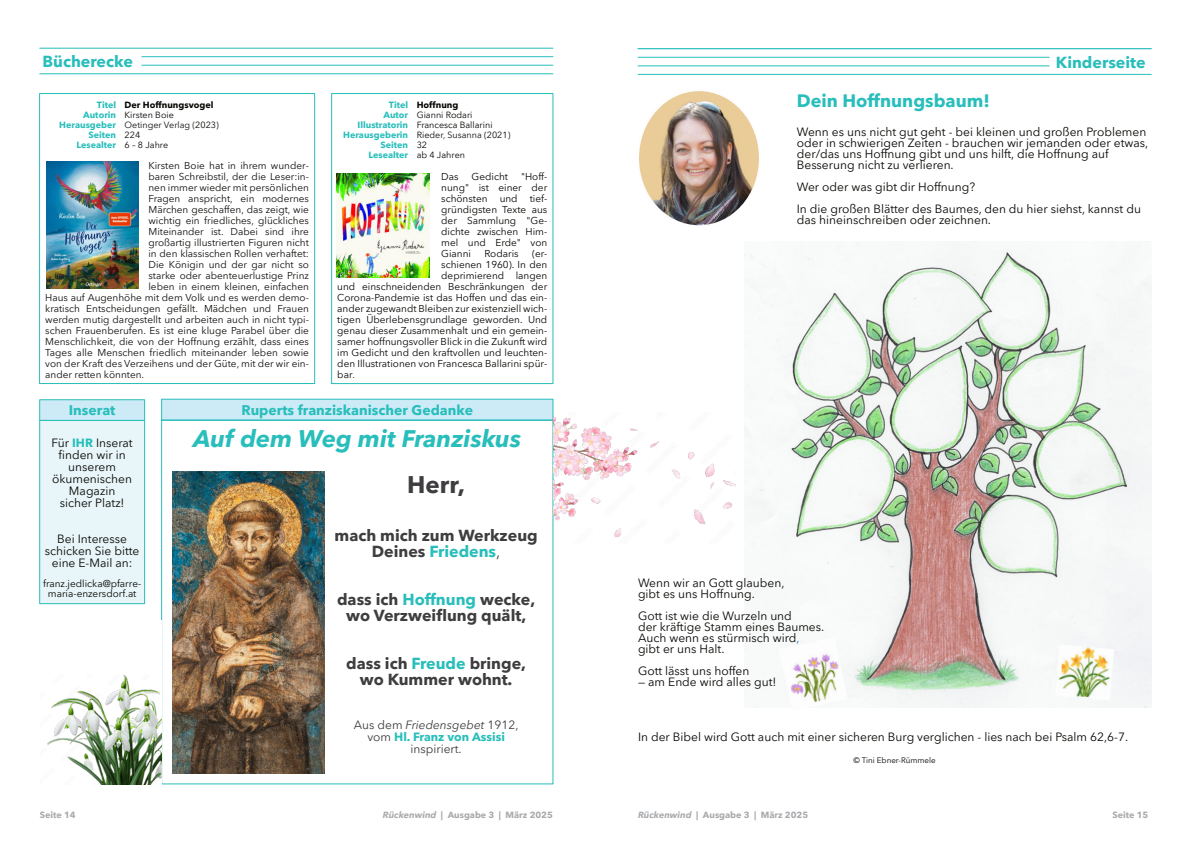
<style>
.page{position:relative;width:1191px;height:842px;background:#fff}
.page>*{position:absolute;margin:0;border:0;box-sizing:border-box;transform-origin:0 0}
.t1{font:italic 700 24px "Avenir Next LT Pro";color:#28bebb}
.t2{font:700 24px "Avenir Next LT Pro";color:#3f3d3f}
.t3{font:700 18px "Avenir Next LT Pro";color:#28bebb}
.t4{font:700 16px/16px "Avenir Next LT Pro";color:#3f3d3f;text-align:center}
.t5{font:700 16px "Avenir Next LT Pro";color:#28bebb}
.t6{font:700 14px "Avenir Next LT Pro";color:#28bebb}
.t7{font:12px/12px "Avenir Next LT Pro";color:#080704}
.t8{font:12px/12px "Avenir Next LT Pro";color:#3f3d3f;text-align:center}
.t9{font:10px "Avenir Next LT Pro";color:#10110e}
.t10{font:10px/11px "Avenir Next LT Pro";color:#080704;text-align:center}
.t11{font:700 9px "Avenir Next LT Pro";color:#28bebb}
.t12{font:700 9px "Avenir Next LT Pro";color:#a8aaad}
.t13{font:9px "Avenir Next LT Pro";color:#080704}
.t14{font:700 9px "Avenir Next LT Pro";color:#080704}
.t15{font:9px "Avenir Next LT Pro";color:#10110e}
.t16{font:8px "Avenir Next LT Pro";color:#080704}
.s1{color:#28bebb}
.s2{font-weight:700;color:#28bebb}
.s3{color:#080704}
.s4{font-weight:400;color:#080704}
.s5{font-weight:400;color:#10110e}
.s6{font-size:9px}
.s7{font-weight:400}
.s8{font-style:italic}
.s9{color:#1570b9}
</style>
<div class="page">
<hr style="left:40px;top:48px;width:513px;height:1px;background:#28bebc">
<hr style="left:142px;top:56px;width:411px;height:1px;background:#28bebc">
<hr style="left:142px;top:65px;width:411px;height:1px;background:#28bebc">
<hr style="left:40px;top:73px;width:513px;height:1px;background:#28bebc">
<div style="left:39px;top:93px;width:276px;height:291px;background:#fff;border:1px solid #28bebb"></div>
<img style="left:46px;top:161px;width:92px;height:127px">
<div style="left:39px;top:399px;width:106px;height:22px;background:#ccebf7;border:1px solid #28bebb"></div>
<div style="left:39px;top:420px;width:106px;height:184px;background:#e8f6f9;border:1px solid #28bebb"></div>
<div style="left:161px;top:399px;width:392px;height:21px;background:#ccebf7;border:1px solid #28bebb"></div>
<div style="left:161px;top:420px;width:392px;height:364px;background:#fff;border:1px solid #28bebb"></div>
<img style="left:172px;top:471px;width:153px;height:302px">
<div style="left:331px;top:93px;width:222px;height:291px;background:#fff;border:1px solid #28bebb"></div>
<img style="left:336px;top:173px;width:93px;height:105px">
<hr style="left:638px;top:48px;width:513px;height:1px;background:#28bebc">
<hr style="left:638px;top:57px;width:411px;height:1px;background:#28bebc">
<hr style="left:638px;top:74px;width:513px;height:1px;background:#28bebc">
<hr style="left:638px;top:65px;width:411px;height:1px;background:#28bebc">
<img style="left:638px;top:90px;width:122px;height:136px;border-radius:50%">
<img style="left:744px;top:241px;width:407px;height:466px">
<img style="left:779px;top:637px;width:68px;height:70px">
<img style="left:47px;top:674px;width:114px;height:110px">
<img style="left:1055px;top:645px;width:59px;height:55px">
<img style="left:553px;top:413px;width:182px;height:130px">
<h3 class="t5" style="left:43px;top:55px;width:92px">Bücherecke</h3>
<p class="t14" style="left:97px;top:101px;width:118px"><span class="s1">Titel</span> Der Hoffnungsvogel</p>
<p class="t13" style="left:83px;top:111px;width:92px"><span class="s2">Autorin</span> Kirsten Boie</p>
<p class="t15" style="left:59px;top:121px;width:161px"><span class="s2">Herausgeber</span> Oetinger Verlag (<span class="s3">2023)</span></p>
<p class="t11" style="left:88px;top:131px;width:53px">Seiten <span class="s4">224</span></p>
<p class="t11" style="left:76px;top:141px;width:93px">Lesealter <span class="s4">6 – 8 Jahre</span></p>
<p class="t9" style="left:148px;top:161px;width:162px">Kirsten Boie hat in ihrem wunder-</p>
<p class="t9" style="left:148px;top:172px;width:162px">baren Schreibstil, der die Leser:in-</p>
<p class="t9" style="left:148px;top:183px;width:162px">nen immer wieder mit persönlichen</p>
<p class="t9" style="left:148px;top:194px;width:162px">Fragen anspricht, ein modernes</p>
<p class="t9" style="left:148px;top:205px;width:162px">Märchen geschaffen, das zeigt, wie</p>
<p class="t9" style="left:148px;top:216px;width:162px">wichtig ein friedliches, glückliches</p>
<p class="t9" style="left:148px;top:227px;width:162px">Miteinander ist. Dabei sind ihre</p>
<p class="t9" style="left:148px;top:238px;width:162px">großartig illustrierten Figuren nicht</p>
<p class="t9" style="left:148px;top:249px;width:162px">in den klassischen Rollen verhaftet:</p>
<p class="t9" style="left:148px;top:260px;width:162px">Die Königin und der gar nicht so</p>
<p class="t9" style="left:148px;top:271px;width:162px">starke oder abenteuerlustige Prinz</p>
<p class="t9" style="left:148px;top:282px;width:162px">leben in einem kleinen, einfachen</p>
<p class="t9" style="left:45px;top:293px;width:265px">Haus auf Augenhöhe mit dem Volk und es werden demo-</p>
<p class="t9" style="left:45px;top:304px;width:265px">kratisch Entscheidungen gefällt. Mädchen und Frauen</p>
<p class="t9" style="left:45px;top:315px;width:265px">werden mutig dargestellt und arbeiten auch in nicht typi-</p>
<p class="t9" style="left:45px;top:326px;width:265px">schen Frauenberufen. Es ist eine kluge Parabel über die</p>
<p class="t9" style="left:45px;top:337px;width:265px">Menschlichkeit, die von der Hoffnung erzählt, dass eines</p>
<p class="t9" style="left:45px;top:348px;width:265px">Tages alle Menschen friedlich miteinander leben sowie</p>
<p class="t9" style="left:45px;top:359px;width:265px">von der Kraft des Verzeihens und der Güte, mit der wir ein-</p>
<p class="t9" style="left:45px;top:370px;width:100px">ander retten könnten.</p>
<h3 class="t6" style="left:69px;top:405px;width:48px">Inserat</h3>
<p class="t7" style="left:52px;top:438px;width:83px;text-align:center">Für <span class="s2">IHR</span> Inserat finden wir in unserem ökumenischen<br>Magazin sicher Platz!</p>
<p class="t7" style="left:45px;top:534px;width:96px;text-align:center">Bei Interesse schicken Sie bitte eine E-Mail an:</p>
<p class="t10" style="left:43px;top:580px;width:100px;line-height:10px">franz.jedlicka@pfarre&shy;maria-enzersdorf.at</p>
<p class="t14" style="left:389px;top:101px;width:71px"><span class="s1">Titel</span> Hoffnung</p>
<p class="t13" style="left:383px;top:111px;width:91px"><span class="s2">Autor</span> Gianni Rodari</p>
<p class="t13" style="left:357px;top:121px;width:136px"><span class="s2">Illustratorin</span> Francesca Ballarini</p>
<p class="t11" style="left:343px;top:131px;width:169px">Herausgeberin <span class="s4">Rie</span><span class="s5">der, Susanna</span> <span class="s4">(2021)</span></p>
<p class="t11" style="left:380px;top:141px;width:48px">Seiten <span class="s4">32</span></p>
<p class="t11" style="left:368px;top:151px;width:98px">Lesealter <span class="s4">ab 4 Jahren</span></p>
<p class="t10" style="left:441px;top:172px;width:19px">Das</p>
<p class="t10" style="left:471px;top:172px;width:38px">Gedicht</p>
<p class="t10" style="left:441px;top:172px;width:107px;text-align:justify;text-indent:80px">"Hoff&shy;nung" ist einer der schönsten und tief&shy;gründigsten Texte aus der Sammlung "Ge&shy;dichte zwischen Him&shy;mel und Erde" von Gianni</p>
<p class="t10" style="left:484px;top:249px;width:36px">Rodaris</p>
<p class="t10" style="left:532px;top:249px;width:17px">(er-</p>
<p class="t10" style="left:441px;top:260px;width:107px">schienen 1960). In den</p>
<p class="t10" style="left:441px;top:271px;width:107px">deprimierend langen</p>
<p class="t10" style="left:337px;top:282px;width:211px">und einschneidenden Beschränkungen der</p>
<p class="t10" style="left:337px;top:293px;width:211px">Corona-Pandemie ist das Hoffen und das ein-</p>
<p class="t10" style="left:337px;top:304px;width:211px">ander zugewandt Bleiben zur existenziell wich-</p>
<p class="t10" style="left:337px;top:315px;width:211px">tigen Überlebensgrundlage geworden. Und</p>
<p class="t10" style="left:337px;top:326px;width:211px">genau dieser Zusammenhalt und ein gemein-</p>
<p class="t10" style="left:337px;top:337px;width:211px">samer hoffnungsvoller Blick in die Zukunft wird</p>
<p class="t10" style="left:337px;top:348px;width:211px">im Gedicht und den kraftvollen und leuchten-</p>
<p class="t10" style="left:337px;top:359px;width:211px">den Illustrationen von Francesca Ballarini spür-</p>
<p class="t10" style="left:337px;top:370px;width:19px">bar<span class="s6">.</span></p>
<h3 class="t6" style="left:241px;top:404px;width:233px">Ruperts franziskanischer Gedanke</h3>
<h1 class="t1" style="left:193px;top:429px;width:329px">Auf dem Weg mit Franziskus</h1>
<h1 class="t2" style="left:407px;top:475px;width:59px">Herr,</h1>
<h3 class="t4" style="left:334px;top:529px;width:205px">mach mich zum Werkzeug<br>Deines <span class="s1">Friedens</span><span class="s7">,</span></h3>
<h3 class="t4" style="left:337px;top:593px;width:200px">dass ich <span class="s1">Hoffnung</span> wecke, wo Verzweiflung quält,</h3>
<h3 class="t4" style="left:346px;top:657px;width:181px">dass ich <span class="s1">Freude</span> bringe, wo Kummer wohnt.</h3>
<p class="t8" style="left:354px;top:720px;width:166px">Aus dem <span class="s8">Friedensgebet</span> 1912, vom <span class="s2">Hl. Franz von Assisi </span>inspiriert.</p>
<h3 class="t5" style="left:1056px;top:56px;width:91px">Kinderseite</h3>
<h2 class="t3" style="left:797px;top:94px;width:195px">Dein Hoffnungsbaum!</h2>
<p class="t7" style="left:797px;top:127px;width:353px;line-height:11px">Wenn es uns nicht gut geht - bei kleinen und großen Problemen oder in schwierigen Zeiten - brauchen wir jemanden oder etwas, der/das uns Hoffnung gibt und uns hilft, die Hoffnung auf Besserung nicht zu verlieren.</p>
<p class="t7" style="left:797px;top:177px;width:346px;line-height:22px">Wer oder was gibt dir Hoffnung?<br>In die großen Blätter des Baumes, den du hier siehst, kannst du</p>
<p class="t7" style="left:797px;top:215px;width:196px">das hineinschreiben oder zeichnen.</p>
<p class="t7" style="left:638px;top:578px;width:148px;line-height:11px">Wenn wir an Gott glauben, gibt es uns Hoffnung.</p>
<p class="t7" style="left:638px;top:611px;width:188px;line-height:11px">Gott ist wie die Wurzeln und<br>der kräftige Stamm eines Baumes.<br>Auch wenn es stürmisch wird<span class="s9">, </span>gibt er uns Halt.</p>
<p class="t7" style="left:638px;top:666px;width:113px">Gott lässt uns hoffen</p>
<p class="t7" style="left:638px;top:677px;width:140px">— am Ende wird alles gut!</p>
<p class="t7" style="left:638px;top:732px;width:491px">In der Bibel wird Gott auch mit einer sicheren Burg verglichen - lies nach bei Psalm 62,6-7.</p>
<p class="t16" style="left:853px;top:757px;width:84px">© Tini Ebner-Rümmele</p>
<p class="t12" style="left:40px;top:811px;width:37px">Seite 14</p>
<p class="t12" style="left:383px;top:811px;width:172px"><span class="s8">Rückenwind</span> | Ausgabe 3 | März 2025</p>
<p class="t12" style="left:638px;top:811px;width:172px"><span class="s8">Rückenwind</span> | Ausgabe 3 | März 2025</p>
<p class="t12" style="left:1112px;top:811px;width:37px">Seite 15</p>
</div>
